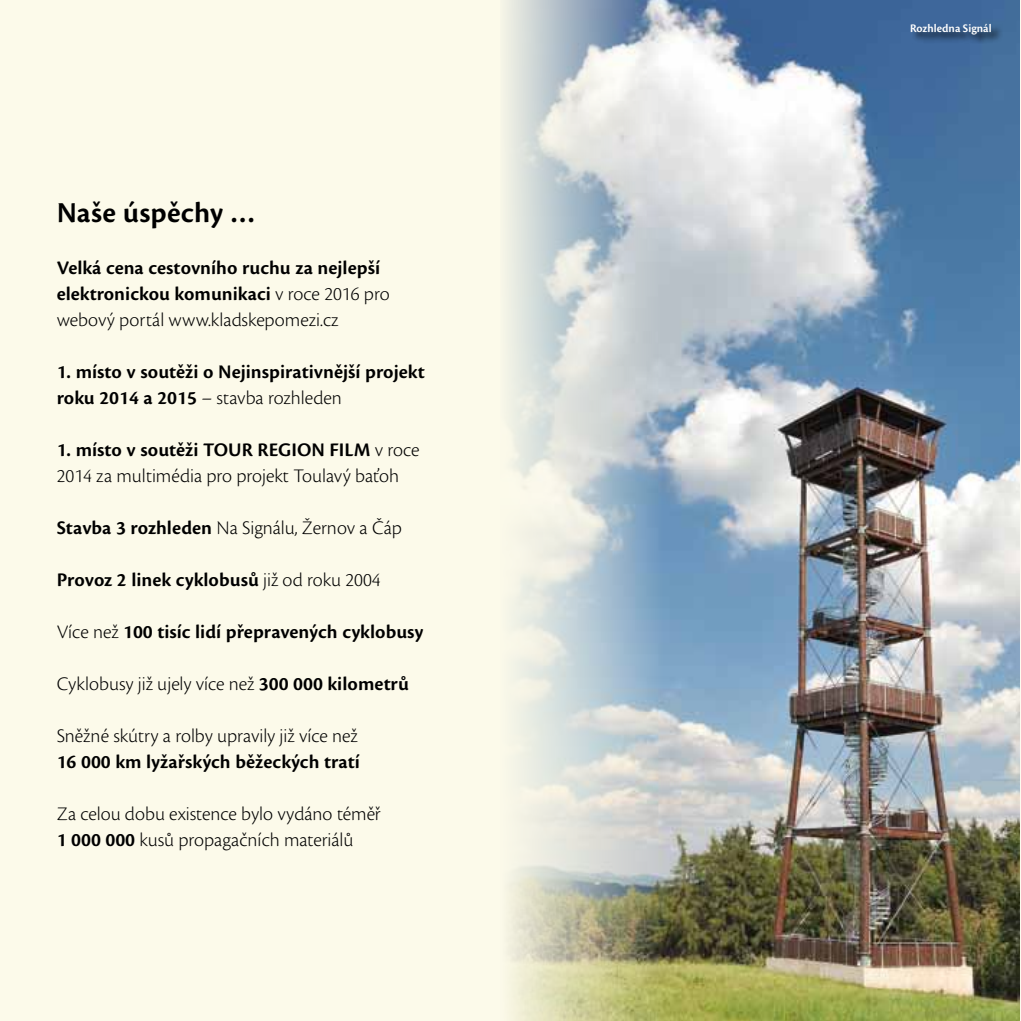
<style>
.page{position:relative;width:1021px;height:1021px;background:#fff}
.page>*{position:absolute;margin:0;border:0;box-sizing:border-box;transform-origin:0 0}
.t1{font:30px "Cronos Pro Semibold Capt";letter-spacing:.005em;color:#000}
.t2{font:300 20px/26px "Cronos Pro";color:#000}
.t3{font:20px/26px "Cronos Pro Semibold Capt";color:#000}
.t4{font:600 12px "Cronos Pro";color:#fff}
.s1{font-family:"Cronos Pro";font-weight:300}
.s2{font-family:"Cronos Pro Semibold Capt";font-weight:400}
</style>
<div class="page">
<div style="left:0;top:0;width:1020px;height:1020px;background:#fcfaea"></div>
<img style="left:505px;top:0;width:514px;height:1020px">
<svg style="left:1019px;top:0;width:1px;height:1020px"></svg>
<div style="left:910px;top:23px;width:92px;height:22px;background:#000;opacity:.75"></div>
<h1 class="t1" style="left:57px;top:195px;width:200px">Naše úspěchy …</h1>
<p class="t3" style="left:57px;top:255px;width:334px">Velká cena cestovního ruchu za nejlepší elektronickou komunikaci <span class="s1">v roce 2016 pro</span></p>
<p class="t2" style="left:57px;top:307px;width:283px">webový portál www.kladskepomezi.cz</p>
<p class="t3" style="left:57px;top:359px;width:369px">1. místo v soutěži o Nejinspirativnější projekt</p>
<p class="t2" style="left:57px;top:385px;width:286px"><span class="s2">roku 2014 a 2015</span> – stavba rozhleden</p>
<p class="t3" style="left:57px;top:437px;width:364px">1. místo v soutěži TOUR REGION FILM <span class="s1">v roce</span></p>
<p class="t2" style="left:57px;top:463px;width:344px">2014 za multimédia pro projekt Toulavý baťoh</p>
<p class="t2" style="left:57px;top:515px;width:346px"><span class="s2">Stavba 3 rozhleden</span> Na Signálu, Žernov a Čáp</p>
<p class="t3" style="left:57px;top:567px;width:325px">Provoz 2 linek cyklobusů <span class="s1">již od roku 2004</span></p>
<p class="t3" style="left:57px;top:619px;width:368px"><span class="s1">Více než</span> 100 tisíc lidí přepravených cyklobusy</p>
<p class="t2" style="left:57px;top:671px;width:353px">Cyklobusy již ujely více než <span class="s2">300 000 kilometrů</span></p>
<p class="t2" style="left:57px;top:723px;width:302px">Sněžné skútry a rolby upravily již více než</p>
<p class="t3" style="left:57px;top:749px;width:304px">16 000 km lyžařských běžeckých tratí</p>
<p class="t2" style="left:57px;top:801px;width:326px">Za celou dobu existence bylo vydáno téměř<br><span class="s2">1 000 000</span> kusů propagačních materiálů</p>
<p class="t4" style="left:910px;top:21px;width:83px">Rozhledna Signál</p>
</div>
